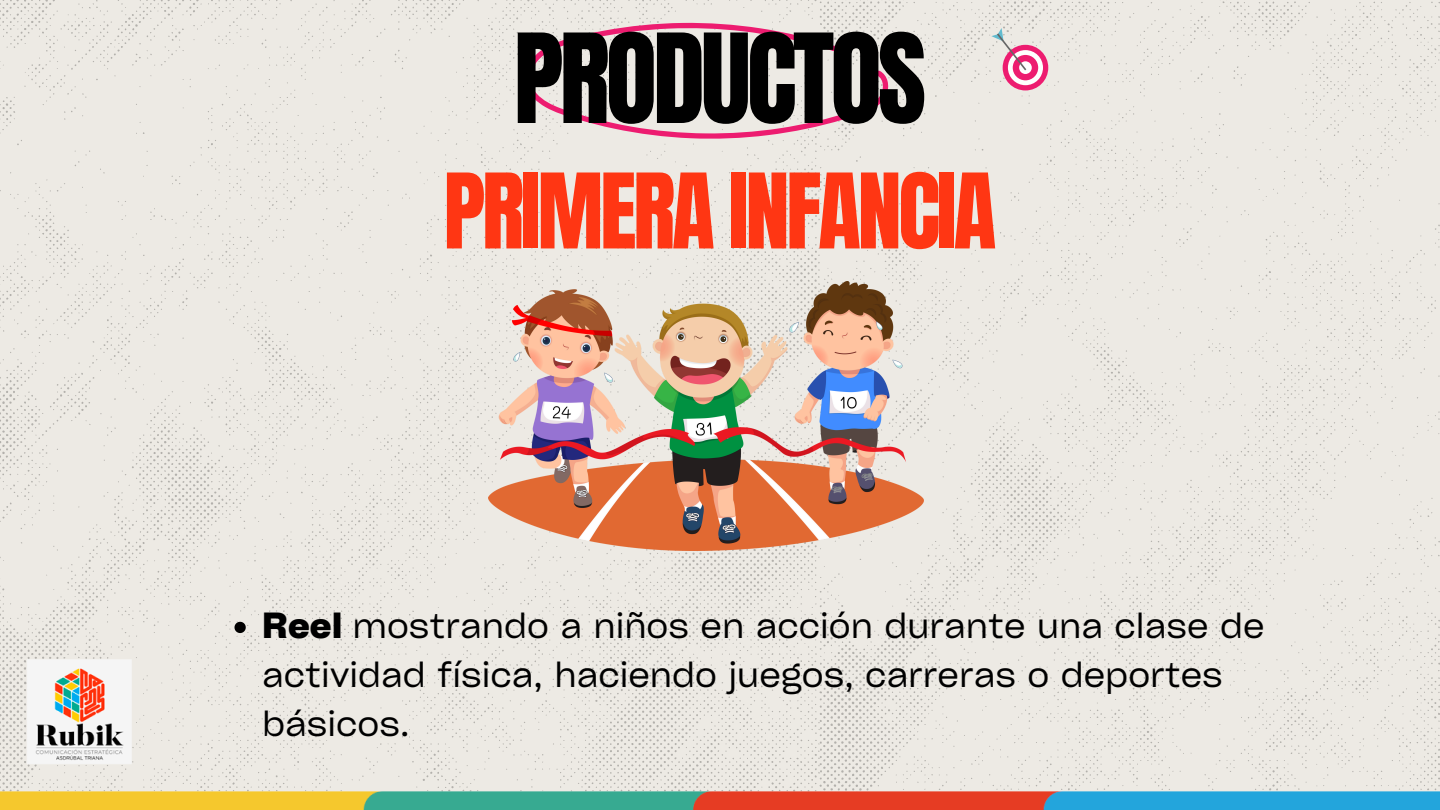
<style>
.page{position:relative;width:1440px;height:810px;background:#fff}
.page>*{position:absolute;margin:0;border:0;box-sizing:border-box;transform-origin:0 0}
.t1{font:105.4px "Anton";letter-spacing:-.04em;color:#000}
.t2{font:88.4px "Anton";letter-spacing:-.04em;color:#ff3613}
.t3{font:34.9px/48.8px "Cy Grotesk Key";color:#000}
.s1{font-weight:700}
</style>
<div class="page">
<img style="left:0;top:0;width:1440px;height:810px">
<p class="t1" style="left:514px;top:3px;width:414px">PRODUCTOS</p>
<p class="t2" style="left:444px;top:148px;width:554px">PRIMERA INFANCIA</p>
<p class="t3" style="left:262px;top:600px;width:1004px"><span class="s1">Reel</span> mostrando a niños en acción durante una clase de actividad física, haciendo juegos, carreras o deportes básicos.</p>
</div>
